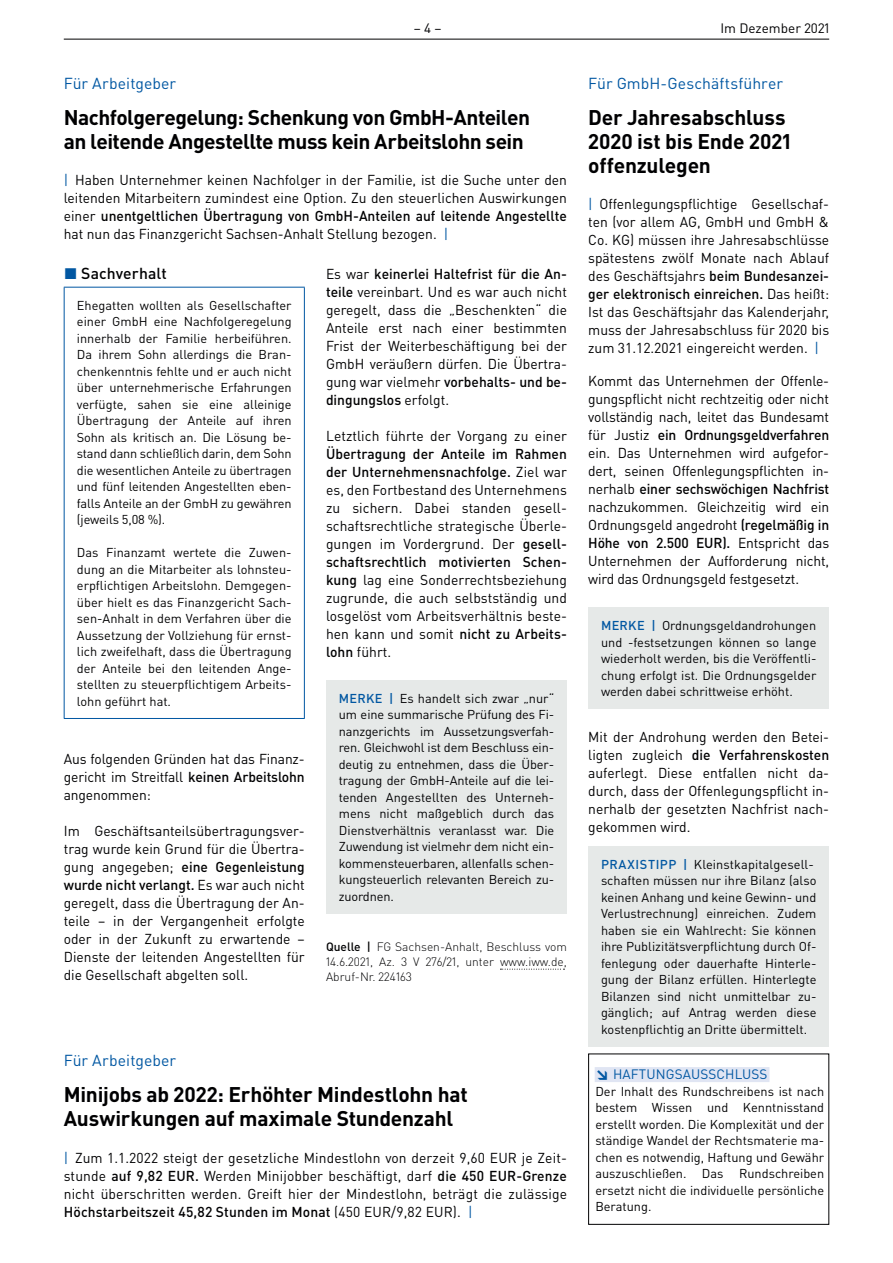
<style>
.page{position:relative;width:893px;height:1263px;background:#fff}
.page>*{position:absolute;margin:0;border:0;box-sizing:border-box;transform-origin:0 0}
.t1{font:700 21px/24px "DIN Pro";letter-spacing:-.015em;color:#000002}
.t2{font:15.75px "DIN Pro";letter-spacing:.005em;color:#0157a2}
.t3{font:500 15.75px "DIN Pro";letter-spacing:.005em;color:#000002}
.t4{font:14.25px/18px "DIN Pro";color:#000002;text-align:justify}
.t5{font:13.5px "DIN Pro";letter-spacing:.01em;color:#0157a2}
.t6{font:13.5px "DIN Pro";color:#000002}
.t7{font:12.75px/16.5px "DIN Pro";color:#000002;text-align:justify}
.t8{font:300 12px/15px "DIN Pro";color:#000002;text-align:justify}
.s1{color:#0157a2}
.s2{font-weight:500}
.s3{font-weight:500;color:#0157a2}
.s4{font-weight:900}
</style>
<div class="page">
<hr style="left:64px;top:39px;width:765px;height:1px;background:#000002">
<div style="left:595px;top:1067px;width:174px;height:15px;background:#e0e5f3"></div>
<div style="left:588px;top:1053px;width:241px;height:172px;border:1px solid #000002"></div>
<hr style="left:64px;top:287px;width:241px;height:1px;background:#0157a2">
<hr style="left:64px;top:288px;width:1px;height:430px;background:#0157a2">
<hr style="left:304px;top:288px;width:1px;height:430px;background:#0157a2">
<hr style="left:64px;top:718px;width:241px;height:1px;background:#0157a2">
<svg style="left:500px;top:969px;width:64px;height:1px"></svg>
<div style="left:326px;top:680px;width:241px;height:233px;background:#e6e9e8"></div>
<div style="left:588px;top:608px;width:241px;height:101px;background:#e6e9e8"></div>
<div style="left:588px;top:846px;width:241px;height:201px;background:#e6e9e8"></div>
<p class="t6" style="left:414px;top:19px;width:29px">– 4 –</p>
<p class="t6" style="left:720px;top:19px;width:111px">Im Dezember 2021</p>
<p class="t2" style="left:64px;top:73px;width:114px">Für Arbeitgeber</p>
<h1 class="t1" style="left:64px;top:105px;width:468px">Nachfolgeregelung: Schenkung von GmbH-Anteilen an leitende Angestellte muss kein Arbeitslohn sein</h1>
<p class="t4" style="left:64px;top:171px;width:505px"><span class="s1">|</span> Haben Unternehmer keinen Nachfolger in der Familie, ist die Suche unter den leitenden Mitarbeitern zumindest eine Option. Zu den steuerlichen Auswirkungen einer <span class="s2">unentgeltlichen Übertragung von GmbH-Anteilen auf leitende Angestellte </span>hat nun das Finanzgericht Sachsen-Anhalt Stellung bezogen. <span class="s1">|</span></p>
<p class="t3" style="left:64px;top:262px;width:104px"><span class="s1">◼</span> Sachverhalt</p>
<p class="t7" style="left:77px;top:296px;width:216px">Ehegatten wollten als Gesellschafter einer GmbH eine Nachfolgeregelung innerhalb der Familie herbeiführen.<br>Da ihrem Sohn allerdings die Bran&shy;chenkenntnis fehlte und er auch nicht über unternehmerische Erfahrungen verfügte, sahen sie eine alleinige Übertragung der Anteile auf ihren Sohn als kritisch an. Die Lösung be&shy;stand dann schließlich darin, dem Sohn die wesentlichen Anteile zu übertragen und fünf leitenden Angestellten eben&shy;falls Anteile an der GmbH zu gewähren (jeweils 5,08 %).</p>
<p class="t7" style="left:77px;top:544px;width:216px">Das Finanzamt wertete die Zuwen&shy;dung an die Mitarbeiter als lohnsteu&shy;erpflichtigen Arbeitslohn. Demgegen&shy;über hielt es das Finanzgericht Sach&shy;sen-Anhalt in dem Verfahren über die Aussetzung der Vollziehung für ernst&shy;lich zweifelhaft, dass die Übertragung der Anteile bei den leitenden Ange&shy;stellten zu steuerpflichtigem Arbeits&shy;lohn geführt hat.</p>
<p class="t4" style="left:326px;top:264px;width:242px">Es war <span class="s2">keinerlei Haltefrist für die An&shy;teile</span> vereinbart. Und es war auch nicht geregelt, dass die „Beschenkten“ die Anteile erst nach einer bestimmten Frist der Weiterbeschäftigung bei der GmbH veräußern dürfen. Die Übertra&shy;gung war vielmehr <span class="s2">vorbehalts- und be&shy;dingungslos</span> erfolgt.</p>
<p class="t4" style="left:326px;top:426px;width:242px">Letztlich führte der Vorgang zu einer</p>
<p class="t4" style="left:326px;top:444px;width:242px"><span class="s2">Übertragung der Anteile im Rahmen der Unternehmensnachfolge.</span> Ziel war es, den Fortbestand des Unternehmens zu sichern. Dabei standen gesell&shy;schaftsrechtliche strategische Überle&shy;gungen im Vordergrund. Der <span class="s2">gesell&shy;schaftsrechtlich motivierten Schen&shy;kung</span> lag eine Sonderrechtsbeziehung zugrunde, die auch selbstständig und losgelöst vom Arbeitsverhältnis beste&shy;hen kann und somit <span class="s2">nicht zu Arbeits&shy;lohn</span> führt.</p>
<p class="t7" style="left:339px;top:689px;width:217px"><span class="s3">MERKE |</span> Es handelt sich zwar „nur“ um eine summarische Prüfung des Fi&shy;nanzgerichts im Aussetzungsverfah&shy;ren. Gleichwohl ist dem Beschluss ein&shy;deutig zu entnehmen, dass die Über&shy;tragung der GmbH-Anteile auf die lei&shy;tenden Angestellten des Unterneh&shy;mens nicht maßgeblich durch das Dienstverhältnis veranlasst war. Die Zuwendung ist vielmehr dem nicht ein&shy;kommensteuerbaren, allenfalls schen&shy;kungsteuerlich relevanten Bereich zu&shy;zuordnen.</p>
<p class="t4" style="left:64px;top:750px;width:242px">Aus folgenden Gründen hat das Finanz&shy;gericht im Streitfall <span class="s2">keinen Arbeitslohn </span>angenommen:</p>
<p class="t4" style="left:64px;top:822px;width:242px">Im Geschäftsanteilsübertragungsver&shy;trag wurde kein Grund für die Übertra&shy;gung angegeben; <span class="s2">eine Gegenleistung wurde nicht verlangt.</span> Es war auch nicht geregelt, dass die Übertragung der An&shy;teile – in der Vergangenheit erfolgte oder in der Zukunft zu erwartende – Dienste der leitenden Angestellten für die Gesellschaft abgelten soll.</p>
<p class="t8" style="left:326px;top:939px;width:242px"><span class="s2">Quelle |</span> FG Sachsen-Anhalt, Beschluss vom 14.6.2021, Az. 3 V 276/21, unter www.iww.de, Abruf-Nr. 224163</p>
<p class="t2" style="left:64px;top:1049px;width:114px">Für Arbeitgeber</p>
<h1 class="t1" style="left:64px;top:1081px;width:406px">Minijobs ab 2022: Erhöhter Mindestlohn hat<br>Auswirkungen auf maximale Stundenzahl</h1>
<p class="t4" style="left:64px;top:1149px;width:505px"><span class="s1">|</span> Zum 1.1.2022 steigt der gesetzliche Mindestlohn von derzeit 9,60 EUR je Zeit&shy;stunde <span class="s2">auf 9,82 EUR.</span> Werden Minijobber beschäftigt, darf <span class="s2">die 450 EUR-Grenze </span>nicht überschritten werden. Greift hier der Mindestlohn, beträgt die zulässige <span class="s2">Höchstarbeitszeit 45,82 Stunden im Monat</span> (450 EUR/9,82 EUR). <span class="s1">|</span></p>
<p class="t2" style="left:588px;top:73px;width:196px">Für GmbH-Geschäftsführer</p>
<h1 class="t1" style="left:588px;top:105px;width:205px">Der Jahresabschluss<br>2020 ist bis Ende 2021 offenzulegen</h1>
<p class="t4" style="left:588px;top:195px;width:242px"><span class="s1">|</span> Offenlegungspflichtige Gesellschaf&shy;ten (vor allem AG, GmbH und GmbH &amp; Co. KG) müssen ihre Jahresabschlüsse spätestens zwölf Monate nach Ablauf des Geschäftsjahrs <span class="s2">beim Bundesanzei&shy;ger elektronisch einreichen.</span> Das heißt:<br>Ist das Geschäftsjahr das Kalenderjahr, muss der Jahresabschluss für 2020 bis zum 31.12.2021 eingereicht werden. <span class="s1">|</span></p>
<p class="t4" style="left:588px;top:372px;width:242px">Kommt das Unternehmen der Offenle&shy;gungspflicht nicht rechtzeitig oder nicht vollständig nach, leitet das Bundesamt für Justiz <span class="s2">ein Ordnungsgeldverfahren </span>ein. Das Unternehmen wird aufgefor&shy;dert, seinen Offenlegungspflichten in&shy;nerhalb <span class="s2">einer sechswöchigen Nachfrist </span>nachzukommen. Gleichzeitig wird ein Ordnungsgeld angedroht <span class="s2">(regelmäßig in Höhe von 2.500 EUR).</span> Entspricht das Unternehmen der Aufforderung nicht, wird das Ordnungsgeld festgesetzt.</p>
<p class="t7" style="left:601px;top:617px;width:217px"><span class="s3">MERKE |</span> Ordnungsgeldandrohungen und -festsetzungen können so lange wiederholt werden, bis die Veröffentli&shy;chung erfolgt ist. Die Ordnungsgelder werden dabei schrittweise erhöht.</p>
<p class="t4" style="left:588px;top:727px;width:242px">Mit der Androhung werden den Betei&shy;ligten zugleich <span class="s2">die Verfahrenskosten </span>auferlegt. Diese entfallen nicht da&shy;durch, dass der Offenlegungspflicht in&shy;nerhalb der gesetzten Nachfrist nach&shy;gekommen wird.</p>
<p class="t7" style="left:601px;top:855px;width:217px;text-align:left"><span class="s3">PRAXISTIPP |</span> Kleinstkapitalgesell&shy;schaften müssen nur ihre Bilanz (also keinen Anhang und keine Gewinn- und Verlustrechnung) einreichen. Zudem haben sie ein Wahlrecht: Sie können ihre Publizitätsverpflichtung durch Of&shy;fenlegung oder dauerhafte Hinterle&shy;gung der Bilanz erfüllen. Hinterlegte Bilanzen sind nicht unmittelbar zu&shy;gänglich; auf Antrag werden diese kostenpflichtig an Dritte übermittelt.</p>
<p class="t5" style="left:595px;top:1065px;width:173px"><span class="s4">↘</span> HAFTUNGSAUSSCHLUSS</p>
<p class="t7" style="left:595px;top:1082px;width:230px">Der Inhalt des Rundschreibens ist nach bestem Wissen und Kenntnisstand erstellt worden. Die Komplexität und der ständige Wandel der Rechtsmaterie ma&shy;chen es notwendig, Haftung und Gewähr auszuschließen. Das Rundschreiben ersetzt nicht die individuelle persönliche Beratung.</p>
</div>
